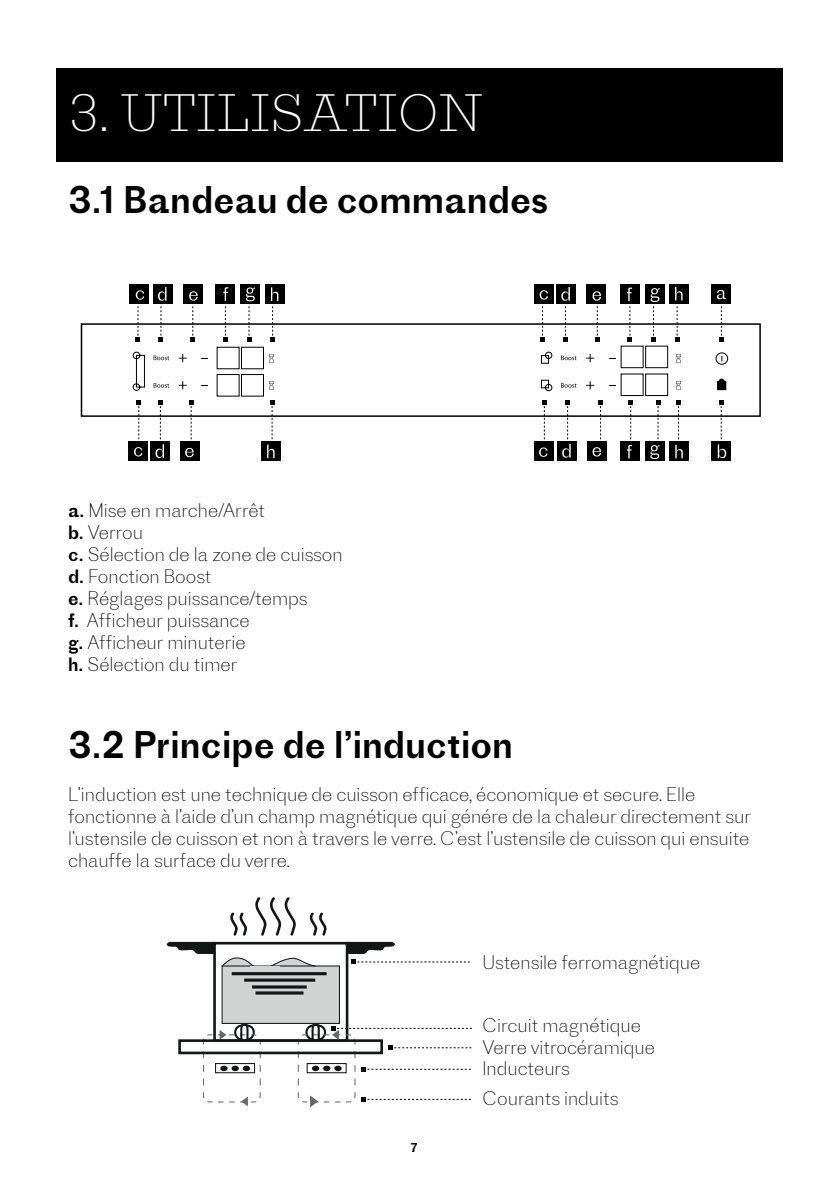
<style>
.page{position:relative;width:840px;height:1191px;background:#fff}
.page>*{position:absolute;margin:0;border:0;box-sizing:border-box;transform-origin:0 0}
.t1{font:200 48px "Proto Slab";letter-spacing:.01em;color:#fff}
.t2{font:36px "Proto Grotesk";color:#000}
.t3{font:200 18px/22px "Proto Grotesk";color:#000}
.t4{font:12px "Proto Grotesk";color:#000}
.s1{font-weight:400}
</style>
<div class="page">
<div style="left:57px;top:68px;width:725px;height:94px;background:#000"></div>
<div style="left:81px;top:323px;width:679px;height:94px;border:2px solid #000"></div>
<svg style="left:676px;top:354px;width:4px;height:9px"></svg>
<svg style="left:676px;top:381px;width:4px;height:9px"></svg>
<svg style="left:715px;top:352px;width:13px;height:13px"></svg>
<div style="left:129px;top:284px;width:20px;height:20px;background:#000"></div>
<div style="left:153px;top:284px;width:20px;height:20px;background:#000"></div>
<div style="left:183px;top:284px;width:19px;height:20px;background:#000"></div>
<div style="left:556px;top:284px;width:19px;height:20px;background:#000"></div>
<div style="left:586px;top:284px;width:19px;height:20px;background:#000"></div>
<div style="left:215px;top:284px;width:20px;height:20px;background:#000"></div>
<div style="left:240px;top:284px;width:20px;height:20px;background:#000"></div>
<div style="left:265px;top:284px;width:19px;height:20px;background:#000"></div>
<div style="left:261px;top:441px;width:19px;height:20px;background:#000"></div>
<div style="left:128px;top:441px;width:20px;height:20px;background:#000"></div>
<div style="left:150px;top:441px;width:20px;height:20px;background:#000"></div>
<div style="left:180px;top:441px;width:19px;height:20px;background:#000"></div>
<div style="left:534px;top:284px;width:19px;height:20px;background:#000"></div>
<div style="left:619px;top:284px;width:20px;height:20px;background:#000"></div>
<div style="left:644px;top:284px;width:20px;height:20px;background:#000"></div>
<div style="left:669px;top:284px;width:19px;height:20px;background:#000"></div>
<div style="left:711px;top:284px;width:19px;height:20px;background:#000"></div>
<div style="left:534px;top:441px;width:19px;height:20px;background:#000"></div>
<div style="left:557px;top:441px;width:20px;height:20px;background:#000"></div>
<div style="left:587px;top:441px;width:19px;height:20px;background:#000"></div>
<div style="left:619px;top:441px;width:20px;height:20px;background:#000"></div>
<div style="left:644px;top:441px;width:20px;height:20px;background:#000"></div>
<div style="left:669px;top:441px;width:19px;height:20px;background:#000"></div>
<div style="left:711px;top:441px;width:19px;height:20px;background:#000"></div>
<svg style="left:717px;top:290px;width:8px;height:9px"></svg>
<svg style="left:132px;top:287px;width:536px;height:172px"></svg>
<svg style="left:674px;top:306px;width:4px;height:35px"></svg>
<svg style="left:676px;top:400px;width:4px;height:39px"></svg>
<svg style="left:675px;top:287px;width:7px;height:13px"></svg>
<svg style="left:675px;top:445px;width:7px;height:13px"></svg>
<svg style="left:719px;top:306px;width:4px;height:35px"></svg>
<svg style="left:717px;top:378px;width:8px;height:12px"></svg>
<svg style="left:717px;top:400px;width:8px;height:58px"></svg>
<svg style="left:166px;top:897px;width:305px;height:210px"></svg>
<h1 class="t1" style="left:68px;top:80px;width:416px">3. UTILISATION</h1>
<h2 class="t2" style="left:68px;top:174px;width:481px">3.1 Bandeau de commandes</h2>
<p class="t3" style="left:68px;top:499px;width:276px"><span class="s1">a.</span> Mise en marche/Arrêt<br><span class="s1">b.</span> Verrou<br><span class="s1">c.</span> Sélection de la zone de cuisson <span class="s1">d.</span> Fonction Boost<br><span class="s1">e.</span> Réglages puissance/temps<br><span class="s1">f.</span> Afficheur puissance<br><span class="s1">g.</span> Afficheur minuterie<br><span class="s1">h.</span> Sélection du timer</p>
<h2 class="t2" style="left:68px;top:719px;width:446px">3.2 Principe de l’induction</h2>
<p class="t3" style="left:68px;top:783px;width:684px">L’induction est une technique de cuisson efficace, économique et secure. Elle fonctionne à l’aide d’un champ magnétique qui génére de la chaleur directement sur l’ustensile de cuisson et non à travers le verre. C’est l’ustensile de cuisson qui ensuite chauffe la surface du verre.</p>
<p class="t3" style="left:482px;top:950px;width:219px">Ustensile ferromagnétique</p>
<p class="t4" style="left:411px;top:1138px;width:8px">7</p>
<p class="t3" style="left:482px;top:1014px;width:174px;line-height:21.2px">Circuit magnétique<br>Verre vitrocéramique<br>Inducteurs</p>
<p class="t3" style="left:482px;top:1087px;width:137px">Courants induits</p>
</div>
